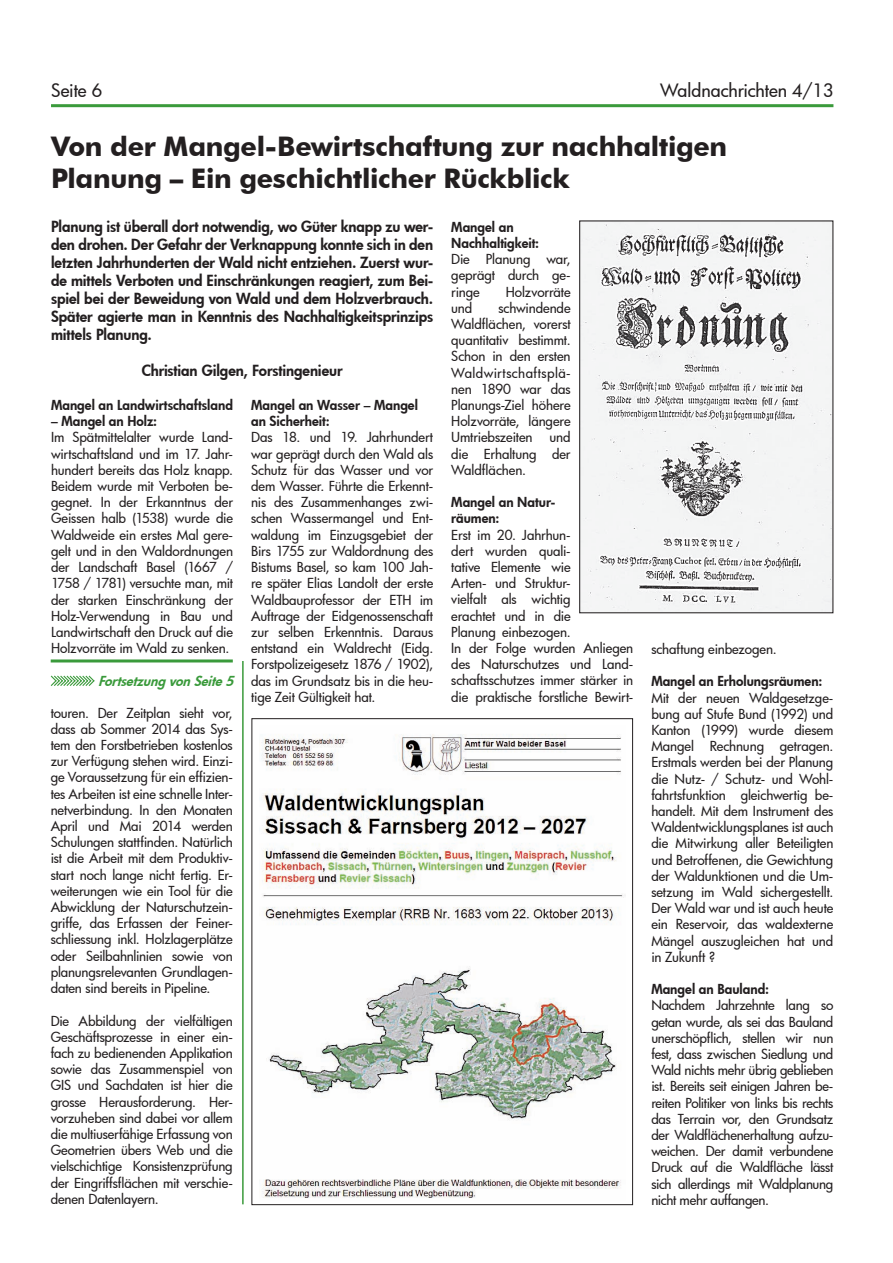
<style>
.page{position:relative;width:893px;height:1263px;background:#fff}
.page>*{position:absolute;margin:0;border:0;box-sizing:border-box;transform-origin:0 0}
.t1{font:700 27px/32.4px "Futura BT";letter-spacing:-.015em;color:#231f20}
.t2{font:500 18px "Futura";letter-spacing:-.005em;color:#231f20}
.t3{font:800 15px/18px "Futura";letter-spacing:-.01em;color:#231f20;text-align:justify}
.t4{font:500 13.5px/16.2px "Futura";letter-spacing:-.015em;color:#231f20;text-align:justify}
.t5{font:800 13.5px/16.2px "Futura";color:#231f20}
.t6{font:italic 800 13.5px "Futura";color:#3a9a3b}
</style>
<div class="page">
<hr style="left:51px;top:104px;width:782px;height:3px;background:#3a9a3b">
<hr style="left:51px;top:659px;width:182px;height:3px;background:#3a9a3b">
<svg style="left:50px;top:675px;width:45px;height:11px"></svg>
<hr style="left:242px;top:661px;width:2px;height:543px;background:#3a9a3b">
<img style="left:581px;top:222px;width:250px;height:389px">
<div style="left:579px;top:220px;width:254px;height:393px;border:1px solid #231f20"></div>
<img style="left:261px;top:734px;width:365px;height:464px">
<h2 class="t2" style="left:51px;top:78px;width:53px">Seite 6</h2>
<h2 class="t2" style="left:660px;top:78px;width:175px">Waldnachrichten 4/13</h2>
<h1 class="t1" style="left:51px;top:130px;width:678px">Von der Mangel-Bewirtschaftung zur nachhaltigen<br>Planung – Ein geschichtlicher Rückblick</h1>
<p class="t3" style="left:51px;top:217px;width:384px">Planung ist überall dort notwendig, wo Güter knapp zu wer&shy;den drohen. Der Gefahr der Verknappung konnte sich in den letzten Jahrhunderten der Wald nicht entziehen. Zuerst wur&shy;de mittels Verboten und Einschränkungen reagiert, zum Bei&shy;spiel bei der Beweidung von Wald und dem Holzverbrauch.<br>Später agierte man in Kenntnis des Nachhaltigkeitsprinzips mittels Planung.</p>
<p class="t3" style="left:142px;top:361px;width:202px">Christian Gilgen, Forstingenieur</p>
<p class="t5" style="left:51px;top:397px;width:183px">Mangel an Landwirtschaftsland</p>
<p class="t5" style="left:51px;top:413px;width:108px">– Mangel an Holz:</p>
<p class="t4" style="left:51px;top:429px;width:184px">Im Spätmittelalter wurde Land&shy;wirtschaftsland und im 17. Jahr&shy;hundert bereits das Holz knapp.<br>Beidem wurde mit Verboten be&shy;gegnet. In der Erkanntnus der Geissen halb (1538) wurde die Waldweide ein erstes Mal gere&shy;gelt und in den Waldordnungen der Landschaft Basel (1667 / 1758 / 1781) versuchte man, mit der starken Einschränkung der Holz-Verwendung in Bau und Landwirtschaft den Druck auf die Holzvorräte im Wald zu senken.</p>
<p class="t5" style="left:451px;top:218px;width:89px">Mangel an<br>Nachhaltigkeit:</p>
<p class="t4" style="left:451px;top:251px;width:121px">Die Planung war, geprägt durch ge&shy;ringe</p>
<p class="t4" style="left:506px;top:283px;width:66px">Holzvorräte</p>
<p class="t4" style="left:451px;top:299px;width:121px;text-indent:47px">schwindende Waldflächen, vorerst quantitativ bestimmt.<br>Schon in den ersten Waldwirtschaftsplä&shy;nen 1890 war das Planungs-Ziel höhere Holzvorräte, längere Umtriebszeiten und die Erhaltung der Waldflächen.</p>
<p class="t5" style="left:451px;top:494px;width:106px">Mangel an Natur&shy;räumen:</p>
<p class="t4" style="left:451px;top:526px;width:184px;text-align:left">Erst im 20. Jahrhun-<br>dert wurden quali-<br>tative Elemente wie<br>Arten- und Struktur-<br>vielfalt als wichtig<br>erachtet und in die<br>Planung einbezogen.<br>In der Folge wurden Anliegen des Naturschutzes und Land&shy;schaftsschutzes immer stärker in die praktische forstliche Bewirt-</p>
<p class="t4" style="left:451px;top:299px;width:23px">und</p>
<p class="t5" style="left:251px;top:397px;width:168px">Mangel an Wasser – Mangel an Sicherheit:</p>
<p class="t4" style="left:251px;top:429px;width:184px">Das 18. und 19. Jahrhundert war geprägt durch den Wald als Schutz für das Wasser und vor dem Wasser. Führte die Erkennt&shy;nis des Zusammenhanges zwi&shy;schen Wassermangel und Ent&shy;waldung im Einzugsgebiet der Birs 1755 zur Waldordnung des Bistums Basel, so kam 100 Jah&shy;re später Elias Landolt der erste Waldbauprofessor der ETH im Auftrage der Eidgenossenschaft zur selben Erkenntnis. Daraus entstand ein Waldrecht (Eidg.<br>Forstpolizeigesetz 1876 / 1902), das im Grundsatz bis in die heu&shy;tige Zeit Gültigkeit hat.</p>
<p class="t4" style="left:651px;top:640px;width:127px">schaftung einbezogen.</p>
<p class="t5" style="left:651px;top:673px;width:172px">Mangel an Erholungsräumen:</p>
<p class="t4" style="left:651px;top:689px;width:184px">Mit der neuen Waldgesetzge&shy;bung auf Stufe Bund (1992) und Kanton (1999) wurde diesem Mangel Rechnung getragen.<br>Erstmals werden bei der Planung die Nutz- / Schutz- und Wohl&shy;fahrtsfunktion gleichwertig be&shy;handelt. Mit dem Instrument des Waldentwicklungsplanes ist auch die Mitwirkung aller Beteiligten und Betroffenen, die Gewichtung der Waldunktionen und die Um&shy;setzung im Wald sichergestellt.<br>Der Wald war und ist auch heute ein Reservoir, das waldexterne Mängel auszugleichen hat und in Zukunft ?</p>
<p class="t5" style="left:651px;top:981px;width:119px">Mangel an Bauland:</p>
<p class="t4" style="left:651px;top:997px;width:184px">Nachdem Jahrzehnte lang so getan wurde, als sei das Bauland unerschöpflich, stellen wir nun fest, dass zwischen Siedlung und Wald nichts mehr übrig geblieben ist. Bereits seit einigen Jahren be&shy;reiten Politiker von links bis rechts das Terrain vor, den Grundsatz der Waldflächenerhaltung aufzu&shy;weichen. Der damit verbundene Druck auf die Waldfläche lässt sich allerdings mit Waldplanung nicht mehr auffangen.</p>
<p class="t6" style="left:98px;top:672px;width:141px">FortsetzungvonSeite5</p>
<p class="t4" style="left:51px;top:704px;width:184px">touren. Der Zeitplan sieht vor, dass ab Sommer 2014 das Sys&shy;tem den Forstbetrieben kostenlos zur Verfügung stehen wird. Einzi&shy;ge Voraussetzung für ein effizien&shy;tes Arbeiten ist eine schnelle Inter&shy;netverbindung. In den Monaten April und Mai 2014 werden Schulungen stattfinden. Natürlich ist die Arbeit mit dem Produktiv&shy;start noch lange nicht fertig. Er&shy;weiterungen wie ein Tool für die Abwicklung der Naturschutzein&shy;griffe, das Erfassen der Feiner&shy;schliessung inkl. Holzlagerplätze oder Seilbahnlinien sowie von planungsrelevanten Grundlagen&shy;daten sind bereits in Pipeline.</p>
<p class="t4" style="left:51px;top:1012px;width:184px">Die Abbildung der vielfältigen Geschäftsprozesse in einer ein&shy;fach zu bedienenden Applikation sowie das Zusammenspiel von GIS und Sachdaten ist hier die grosse Herausforderung. Her&shy;vorzuheben sind dabei vor allem die multiuserfähige Erfassung von Geometrien übers Web und die vielschichtige Konsistenzprüfung der Eingriffsflächen mit verschie&shy;denen Datenlayern.</p>
</div>
